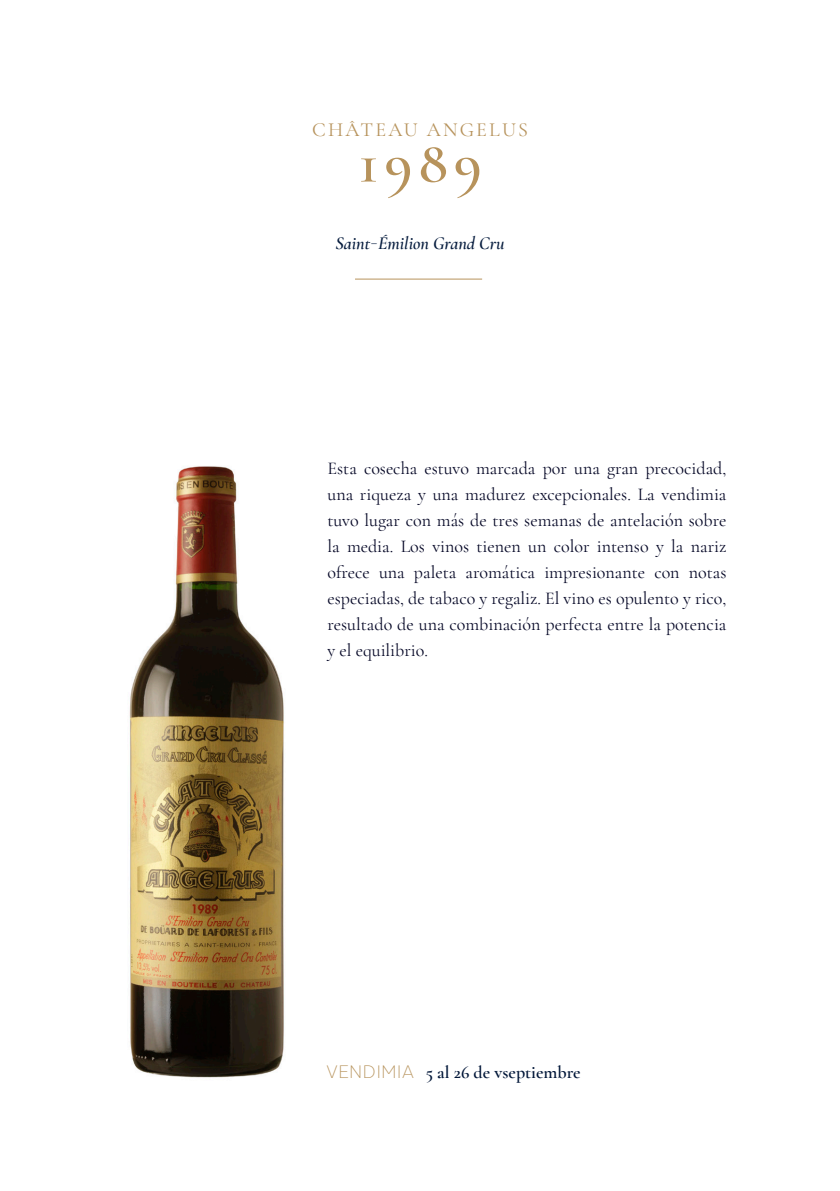
<style>
.page{position:relative;width:840px;height:1191px;background:#fff}
.page>*{position:absolute;margin:0;border:0;box-sizing:border-box;transform-origin:0 0}
.t1{font:600 60px "Cormorant Garamond";color:#b7935c}
.t2{font:20px "Cormorant Garamond";letter-spacing:.11em;color:#b7935c}
.t3{font:18px/26px "Cormorant Garamond";color:#050726;text-align:justify}
.t4{font:italic 600 18px "Cormorant Garamond";color:#051b3d}
.t5{font:600 18px "Cormorant Garamond";color:#011638}
.t6{font:300 18px "Halcom";color:#b7935c}
.s1{font-family:"Halcom";font-weight:300;font-style:normal}
</style>
<div class="page">
<img style="left:129px;top:466px;width:155px;height:612px">
<hr style="left:355px;top:279px;width:127px;height:1px;background:#b7935c">
<p class="t2" style="left:312px;top:117px;width:217px">CHÂTEAU ANGELUS</p>
<p class="t1" style="left:358px;top:125px;width:125px">1989</p>
<p class="t4" style="left:335px;top:232px;width:171px">Saint<span class="s1">-</span>Émilion Grand Cru</p>
<p class="t3" style="left:327px;top:455px;width:400px">Esta cosecha estuvo marcada por una gran precocidad, una riqueza y una madurez excepcionales. La vendimia tuvo lugar con más de tres semanas de antelación sobre la media. Los vinos tienen un color intenso y la nariz ofrece una paleta aromática impresionante con notas especiadas, de tabaco y regaliz. El vino es opulento y rico, resultado de una combinación perfecta entre la potencia y el equilibrio.</p>
<p class="t6" style="left:326px;top:1057px;width:90px">VENDIMIA</p>
<p class="t5" style="left:425px;top:1060px;width:156px">5 al 26 de vseptiembre</p>
</div>
